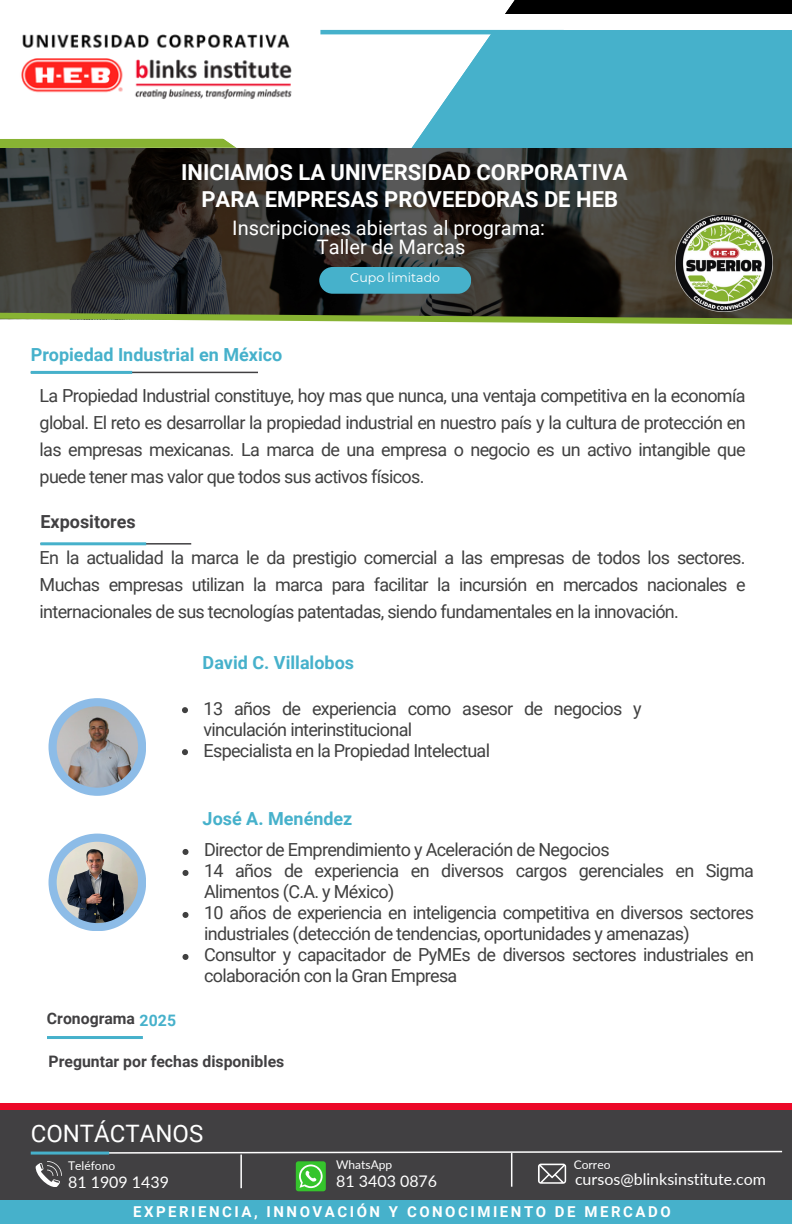
<style>
.page{position:relative;width:792px;height:1224px;background:#fff}
.page>*{position:absolute;margin:0;border:0;box-sizing:border-box;transform-origin:0 0}
.t1{font:24px "Roboto";color:#fff}
.t2{font:700 22px/27px "Roboto";color:#fff;text-align:center}
.t3{font:20px/19.6px "Roboto";color:#fff;text-align:center}
.t4{font:18px/27px "Roboto";letter-spacing:-.035em;color:#404040}
.t5{font:700 18px "Roboto";color:#46b1cb}
.t6{font:700 18px "Roboto";color:#414042}
.t7{font:16px "Lato";color:#fff}
.t8{font:700 15.8px "Roboto";color:#414042}
.t9{font:700 15px "Roboto";letter-spacing:.17em;color:#fff}
.t10{font:12.6px "Montserrat";color:#fff}
.t11{font:12px "Lato";color:#fff}
.s1{color:#46b1cb}
</style>
<div class="page">
<div style="left:178px;top:0;width:614px;height:14px;background:#000"></div>
<svg style="left:0;top:138px;width:107px;height:10px"></svg>
<div style="left:404px;top:30px;width:388px;height:120px;background:#46b1cb"></div>
<svg style="left:107px;top:0;width:425px;height:148px"></svg>
<svg style="left:0;top:148px;width:792px;height:162px;background:#2e2d29"></svg>
<svg style="left:0;top:310px;width:792px;height:15px"></svg>
<hr style="left:320px;top:30px;width:244px;height:4px;background:#46b1cb">
<div style="left:319px;top:267px;width:152px;height:27px;background:#46b1cb;border-radius:13px"></div>
<img style="left:675px;top:215px;width:98px;height:97px">
<div style="left:0;top:1105px;width:792px;height:119px;background:#414042"></div>
<div style="left:0;top:1103px;width:792px;height:6px;background:#ec0928"></div>
<svg style="left:31px;top:1150px;width:752px;height:5px"></svg>
<hr style="left:31px;top:1152px;width:78px;height:3px;background:#46b1cb">
<hr style="left:511px;top:1153px;width:1px;height:34px;background:#fff">
<hr style="left:240px;top:1155px;width:2px;height:33px;background:#fff">
<div style="left:0;top:1200px;width:792px;height:24px;background:#46b1cb"></div>
<svg style="left:538px;top:1164px;width:28px;height:19px"></svg>
<svg style="left:35px;top:1161px;width:27px;height:26px"></svg>
<div style="left:296px;top:1161px;width:30px;height:30px;background:#35c42c;border-radius:3px"></div>
<svg style="left:299px;top:1165px;width:24px;height:23px"></svg>
<hr style="left:47px;top:1036px;width:96px;height:3px;background:#46b1cb">
<hr style="left:40px;top:543px;width:151px;height:2px;background:#414042">
<hr style="left:40px;top:542px;width:106px;height:3px;background:#46b1cb">
<svg style="left:49px;top:698px;width:97px;height:98px"></svg>
<img style="left:57px;top:706px;width:81px;height:82px">
<svg style="left:49px;top:834px;width:97px;height:97px"></svg>
<img style="left:57px;top:842px;width:81px;height:81px">
<hr style="left:31px;top:372px;width:227px;height:1px;background:#414042">
<hr style="left:31px;top:371px;width:101px;height:3px;background:#46b1cb">
<svg style="left:182px;top:707px;width:6px;height:6px"></svg>
<svg style="left:182px;top:749px;width:6px;height:6px"></svg>
<svg style="left:183px;top:849px;width:6px;height:6px"></svg>
<svg style="left:183px;top:870px;width:6px;height:6px"></svg>
<svg style="left:183px;top:912px;width:6px;height:6px"></svg>
<svg style="left:183px;top:954px;width:6px;height:6px"></svg>
<img style="left:21px;top:30px;width:274px;height:76px">
<h4 class="t2" style="left:181px;top:159px;width:448px">INICIAMOS LA UNIVERSIDAD CORPORATIVA<br>PARA EMPRESAS PROVEEDORAS DE HEB</h4>
<p class="t3" style="left:232px;top:218px;width:314px">Inscripciones abiertas al programa:<br>Taller de Marcas</p>
<p class="t5" style="left:31px;top:344px;width:253px">Propiedad Industrial en México</p>
<p class="t10" style="left:350px;top:270px;width:91px">Cupo limitado</p>
<p class="t4" style="left:40px;top:383px;width:707px;text-align:justify">La Propiedad Industrial constituye, hoy mas que nunca, una ventaja competitiva en la economía global. El reto es desarrollar la propiedad industrial en nuestro país y la cultura de protección en las empresas mexicanas. La marca de una empresa o negocio es un activo intangible que puede tener mas valor que todos sus activos físicos.</p>
<p class="t6" style="left:40px;top:512px;width:97px">Expositores</p>
<p class="t4" style="left:40px;top:545px;width:707px;text-align:justify">En la actualidad la marca le da prestigio comercial a las empresas de todos los sectores.<br>Muchas empresas utilizan la marca para facilitar la incursión en mercados nacionales e internacionales de sus tecnologías patentadas, siendo fundamentales en la innovación.</p>
<p class="t5" style="left:203px;top:653px;width:153px">David C. Villalobos</p>
<h3 class="t4" style="left:204px;top:698px;width:440px;line-height:21px">13 años de experiencia como asesor de negocios y vinculación interinstitucional</h3>
<p class="t4" style="left:204px;top:737px;width:288px">Especialista en la Propiedad Intelectual</p>
<p class="t8" style="left:47px;top:1010px;width:131px">Cronograma <span class="s1">2025</span></p>
<p class="t5" style="left:203px;top:808px;width:151px">José A. Menéndez</p>
<p class="t4" style="left:204px;top:837px;width:407px">Director de Emprendimiento y Aceleración de Negocios</p>
<p class="t4" style="left:204px;top:861px;width:551px;line-height:21px">14 años de experiencia en diversos cargos gerenciales en Sigma<br>Alimentos (C.A. y México)</p>
<h3 class="t4" style="left:204px;top:903px;width:551px;line-height:21px">10 años de experiencia en inteligencia competitiva en diversos sectores industriales (detección de tendencias, oportunidades y amenazas)</h3>
<p class="t4" style="left:204px;top:945px;width:551px;line-height:21px">Consultor y capacitador de PyMEs de diversos sectores industriales en colaboración con la Gran Empresa</p>
<h6 class="t8" style="left:49px;top:1053px;width:237px">Preguntar por fechas disponibles</h6>
<p class="t1" style="left:31px;top:1120px;width:174px">CONTÁCTANOS</p>
<h4 class="t11" style="left:68px;top:1158px;width:49px">Teléfono</h4>
<h4 class="t11" style="left:336px;top:1157px;width:58px">WhatsApp</h4>
<h3 class="t11" style="left:574px;top:1157px;width:38px">Correo</h3>
<p class="t7" style="left:68px;top:1172px;width:102px">81 1909 1439</p>
<p class="t7" style="left:336px;top:1171px;width:102px">81 3403 0876</p>
<h3 class="t7" style="left:575px;top:1169px;width:193px">cursos@blinksinstitute.com</h3>
<p class="t9" style="left:133px;top:1204px;width:539px">EXPERIENCIA, INNOVACIÓN Y CONOCIMIENTO DE MERCADO</p>
</div>
